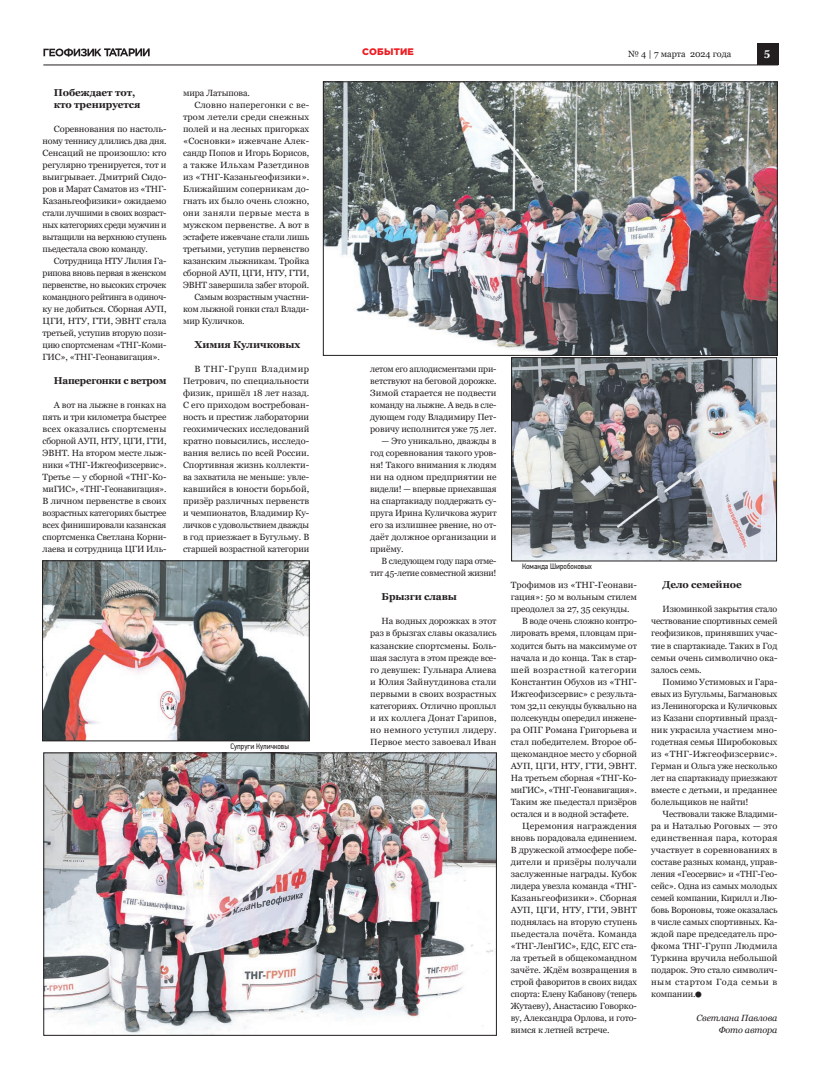
<style>
.page{position:relative;width:820px;height:1078px;background:#fff}
.page>*{position:absolute;margin:0;border:0;box-sizing:border-box;transform-origin:0 0}
.t1{font:700 12px "Warnock Pro";color:#fff}
.t2{font:700 10px/12px "Georgia";letter-spacing:-.01em;color:#231f20}
.t3{font:900 9.5px "Gotham Pro";letter-spacing:.02em;color:#ee1d23}
.t4{font:9px/12px "Georgia";letter-spacing:-.005em;color:#231f20;text-align:justify}
.t5{font:9px "Georgia";letter-spacing:.015em;color:#231f20}
.t6{font:9px/12px "Georgia";letter-spacing:-.025em;color:#231f20;text-align:right}
.t7{font:italic 9px/12px "Georgia";letter-spacing:-.01em;color:#231f20;text-align:right}
.t8{font:9px "Georgia";letter-spacing:.02em;color:#231f20}
.t9{font:9px "Georgia";letter-spacing:.045em;color:#231f20}
.t10{font:9px "Georgia";letter-spacing:.035em;color:#231f20}
.t11{font:9px "Georgia";letter-spacing:.025em;color:#231f20}
.t12{font:8px "PF Din Text Cond Pro";color:#231f20}
</style>
<div class="page">
<div style="left:756px;top:43px;width:21px;height:22px;background:#231f20"></div>
<hr style="left:43px;top:65px;width:734px;height:1px;background:#231f20">
<svg style="left:43px;top:48px;width:107px;height:8px"></svg>
<img style="left:513px;top:359px;width:261px;height:200px">
<div style="left:511px;top:357px;width:265px;height:204px;border:1px solid #231f20"></div>
<img style="left:325px;top:84px;width:450px;height:269px">
<div style="left:323px;top:82px;width:454px;height:273px;border:1px solid #231f20"></div>
<img style="left:46px;top:754px;width:448px;height:279px">
<img style="left:44px;top:562px;width:263px;height:176px">
<div style="left:42px;top:560px;width:267px;height:180px;border:1px solid #231f20"></div>
<p class="t2" style="left:54px;top:87px;width:88px">Побеждает тот, кто тренируется</p>
<p class="t4" style="left:43px;top:123px;width:125px;text-indent:11px">Соревнования по настоль&shy;ному теннису длились два дня.<br>Сенсаций не произошло: кто регулярно тренируется, тот и выигрывает. Дмитрий Сидо&shy;ров и Марат Саматов из «ТНГ-Казаньгеофизики» ожидаемо стали лучшими в своих возраст&shy;ных категориях среди мужчин и вытащили на верхнюю ступень пьедестала свою команду.</p>
<p class="t4" style="left:43px;top:255px;width:125px;text-indent:11px">Сотрудница НТУ Лилия Га&shy;рипова вновь первая в женском первенстве, но высоких строчек командного рейтинга в одиноч&shy;ку не добиться. Сборная АУП, ЦГИ, НТУ, ГТИ, ЭВНТ стала третьей, уступив вторую пози&shy;цию спортсменам «ТНГ-Коми-ГИС», «ТНГ-Геонавигация».</p>
<p class="t2" style="left:54px;top:375px;width:114px">Наперегонки с ветром</p>
<p class="t4" style="left:43px;top:399px;width:125px;text-indent:11px">А вот на лыжне в гонках на пять и три километра быстрее всех оказались спортсмены сборной АУП, НТУ, ЦГИ, ГТИ, ЭВНТ. На втором месте лыж&shy;ники «ТНГ-Ижгеофизсервис».<br>Третье — у сборной «ТНГ-Ко&shy;миГИС», «ТНГ-Геонавигация».<br>В личном первенстве в своих возрастных категориях быстрее всех финишировали казанская спортсменка Светлана Корни&shy;лаева и сотрудница ЦГИ Иль-</p>
<p class="t3" style="left:362px;top:46px;width:53px">СОБЫТИЕ</p>
<p class="t4" style="left:628px;top:48px;width:105px">№ 4 | 7 марта 2024 года</p>
<h1 class="t1" style="left:763px;top:47px;width:8px">5</h1>
<p class="t4" style="left:183px;top:87px;width:68px">мира Латыпова.</p>
<p class="t5" style="left:194px;top:99px;width:116px">Словно наперегонки с ве-</p>
<p class="t5" style="left:183px;top:111px;width:128px">тром летели среди снежных</p>
<p class="t4" style="left:183px;top:123px;width:128px">полей и на лесных пригорках</p>
<p class="t4" style="left:183px;top:135px;width:128px">«Сосновки» ижевчане Алек-</p>
<p class="t4" style="left:183px;top:147px;width:128px">сандр Попов и Игорь Борисов,</p>
<p class="t8" style="left:183px;top:159px;width:128px">а также Ильхам Разетдинов</p>
<p class="t4" style="left:183px;top:171px;width:128px">из «ТНГ-Казаньгеофизики».</p>
<p class="t4" style="left:183px;top:183px;width:128px">Ближайшим соперникам до-</p>
<p class="t4" style="left:183px;top:195px;width:128px">гнать их было очень сложно,</p>
<p class="t10" style="left:183px;top:207px;width:128px">они заняли первые места в</p>
<p class="t4" style="left:183px;top:219px;width:128px">мужском первенстве. А вот в</p>
<p class="t4" style="left:183px;top:231px;width:128px">эстафете ижевчане стали лишь</p>
<p class="t4" style="left:183px;top:243px;width:128px">третьими, уступив первенство</p>
<p class="t4" style="left:183px;top:255px;width:128px">казанским лыжникам. Тройка</p>
<p class="t4" style="left:183px;top:267px;width:128px">сборной АУП, ЦГИ, НТУ, ГТИ,</p>
<p class="t4" style="left:183px;top:279px;width:128px">ЭВНТ завершила забег второй.</p>
<p class="t4" style="left:194px;top:291px;width:116px">Самым возрастным участни-</p>
<p class="t4" style="left:183px;top:303px;width:128px">ком лыжной гонки стал Влади-</p>
<p class="t4" style="left:183px;top:315px;width:63px">мир Куличков.</p>
<p class="t2" style="left:194px;top:339px;width:107px">Химия Куличковых</p>
<p class="t4" style="left:183px;top:363px;width:128px;text-indent:11px">В ТНГ-Групп Владимир Петрович, по специальности физик, пришёл 18 лет назад.<br>С его приходом востребован&shy;ность и престиж лаборатории геохимических исследований кратно повысились, исследо&shy;вания велись по всей России.<br>Спортивная жизнь коллекти&shy;ва захватила не меньше: увле&shy;кавшийся в юности борьбой, призёр различных первенств и чемпионатов, Владимир Ку&shy;личков с удовольствием дважды в год приезжает в Бугульму. В старшей возрастной категории</p>
<p class="t4" style="left:370px;top:363px;width:128px">летом его аплодисментами при&shy;ветствуют на беговой дорожке.<br>Зимой старается не подвести команду на лыжне. А ведь в сле&shy;дующем году Владимиру Пет&shy;ровичу исполнится уже 75 лет.</p>
<p class="t4" style="left:370px;top:435px;width:128px;text-indent:11px">— Это уникально, дважды в год соревнования такого уров&shy;ня! Такого внимания к людям ни на одном предприятии не видели! — впервые приехавшая на спартакиаду поддержать су&shy;пруга Ирина Куличкова журит его за излишнее рвение, но от&shy;даёт должное организации и приёму.</p>
<p class="t6" style="left:370px;top:555px;width:128px">В следующем году пара отме&shy;тит 45-летие совместной жизни!</p>
<p class="t2" style="left:381px;top:591px;width:77px">Брызги славы</p>
<p class="t4" style="left:370px;top:615px;width:128px;text-indent:11px">На водных дорожках в этот раз в брызгах славы оказались казанские спортсмены. Боль&shy;шая заслуга в этом прежде все&shy;го девушек: Гульнара Алиева и Юлия Зайнутдинова стали первыми в своих возрастных категориях. Отлично проплыл и их коллега Донат Гарипов, но немного уступил лидеру.<br>Первое место завоевал Иван</p>
<p class="t12" style="left:230px;top:741px;width:60px">Супруги Куличковы</p>
<p class="t12" style="left:522px;top:562px;width:72px">Команда Широбоковых</p>
<p class="t4" style="left:510px;top:579px;width:128px">Трофимов из «ТНГ-Геонави-</p>
<p class="t4" style="left:510px;top:591px;width:128px">гация»: 50 м вольным стилем</p>
<p class="t4" style="left:510px;top:603px;width:120px">преодолел за 27, 35 секунды.</p>
<p class="t4" style="left:522px;top:615px;width:116px">В воде очень сложно контро-</p>
<p class="t4" style="left:510px;top:627px;width:128px">лировать время, пловцам при-</p>
<p class="t4" style="left:510px;top:639px;width:128px">ходится быть на максимуме от</p>
<p class="t4" style="left:510px;top:651px;width:128px">начала и до конца. Так в стар-</p>
<p class="t9" style="left:510px;top:663px;width:128px">шей возрастной категории</p>
<p class="t4" style="left:510px;top:675px;width:128px">Константин Обухов из «ТНГ-</p>
<p class="t4" style="left:510px;top:687px;width:128px">Ижгеофизсервис» с результа-</p>
<p class="t4" style="left:510px;top:699px;width:128px">том 32,11 секунды буквально на</p>
<p class="t4" style="left:510px;top:711px;width:128px">полсекунды опередил инжене-</p>
<p class="t4" style="left:510px;top:723px;width:128px">ра ОПГ Романа Григорьева и</p>
<p class="t4" style="left:510px;top:735px;width:128px">стал победителем. Второе об-</p>
<p class="t4" style="left:510px;top:747px;width:128px">щекомандное место у сборной</p>
<p class="t4" style="left:510px;top:759px;width:128px">АУП, ЦГИ, НТУ, ГТИ, ЭВНТ.</p>
<p class="t4" style="left:510px;top:771px;width:128px">На третьем сборная «ТНГ-Ко-</p>
<p class="t4" style="left:510px;top:783px;width:128px">миГИС», «ТНГ-Геонавигация».</p>
<p class="t4" style="left:510px;top:795px;width:128px">Таким же пьедестал призёров</p>
<p class="t4" style="left:510px;top:807px;width:120px">остался и в водной эстафете.</p>
<p class="t11" style="left:522px;top:819px;width:116px">Церемония награждения</p>
<p class="t4" style="left:510px;top:831px;width:128px">вновь порадовала единением.</p>
<p class="t4" style="left:510px;top:843px;width:128px">В дружеской атмосфере побе-</p>
<p class="t5" style="left:510px;top:855px;width:128px">дители и призёры получали</p>
<p class="t4" style="left:510px;top:867px;width:128px">заслуженные награды. Кубок</p>
<p class="t4" style="left:510px;top:879px;width:128px">лидера увезла команда «ТНГ-</p>
<p class="t4" style="left:510px;top:891px;width:128px">Казаньгеофизики». Сборная</p>
<p class="t4" style="left:510px;top:903px;width:128px">АУП, ЦГИ, НТУ, ГТИ, ЭВНТ</p>
<p class="t4" style="left:510px;top:915px;width:128px">поднялась на вторую ступень</p>
<p class="t5" style="left:510px;top:927px;width:128px">пьедестала почёта. Команда</p>
<p class="t4" style="left:510px;top:939px;width:128px">«ТНГ-ЛенГИС», ЕДС, ЕГС ста-</p>
<p class="t4" style="left:510px;top:951px;width:128px">ла третьей в общекомандном</p>
<p class="t4" style="left:510px;top:963px;width:128px">зачёте. Ждём возвращения в</p>
<p class="t4" style="left:510px;top:975px;width:128px">строй фаворитов в своих видах</p>
<p class="t4" style="left:510px;top:987px;width:128px">спорта: Елену Кабанову (теперь</p>
<p class="t4" style="left:510px;top:999px;width:128px">Жутаеву), Анастасию Говорко-</p>
<p class="t4" style="left:510px;top:1011px;width:128px">ву, Александра Орлова, и гото-</p>
<p class="t4" style="left:510px;top:1023px;width:100px">вимся к летней встрече.</p>
<p class="t2" style="left:662px;top:579px;width:81px">Дело семейное</p>
<p class="t4" style="left:651px;top:603px;width:128px;text-indent:11px">Изюминкой закрытия стало чествование спортивных семей геофизиков, принявших учас&shy;тие в спартакиаде. Таких в Год семьи очень символично ока&shy;залось семь.</p>
<p class="t4" style="left:651px;top:675px;width:128px;text-indent:11px">Помимо Устимовых и Гара&shy;евых из Бугульмы, Багмановых из Лениногорска и Куличковых из Казани спортивный празд&shy;ник украсила участием мно&shy;годетная семья Широбоковых из «ТНГ-Ижгеофизсервис».<br>Герман и Ольга уже несколько лет на спартакиаду приезжают вместе с детьми, и преданнее болельщиков не найти!</p>
<p class="t4" style="left:651px;top:807px;width:128px;text-indent:11px">Чествовали также Владими&shy;ра и Наталью Роговых — это единственная пара, которая участвует в соревнованиях в составе разных команд, управ&shy;ления «Геосервис» и «ТНГ-Гео&shy;сейс». Одна из самых молодых семей компании, Кирилл и Лю&shy;бовь Вороновы, тоже оказалась в числе самых спортивных. Ка&shy;ждой паре председатель про&shy;фкома ТНГ-Групп Людмила Туркина вручила небольшой подарок. Это стало символич&shy;ным стартом Года семьи в компании.○</p>
<p class="t7" style="left:696px;top:1011px;width:82px">Светлана Павлова<br>Фото автора</p>
</div>
